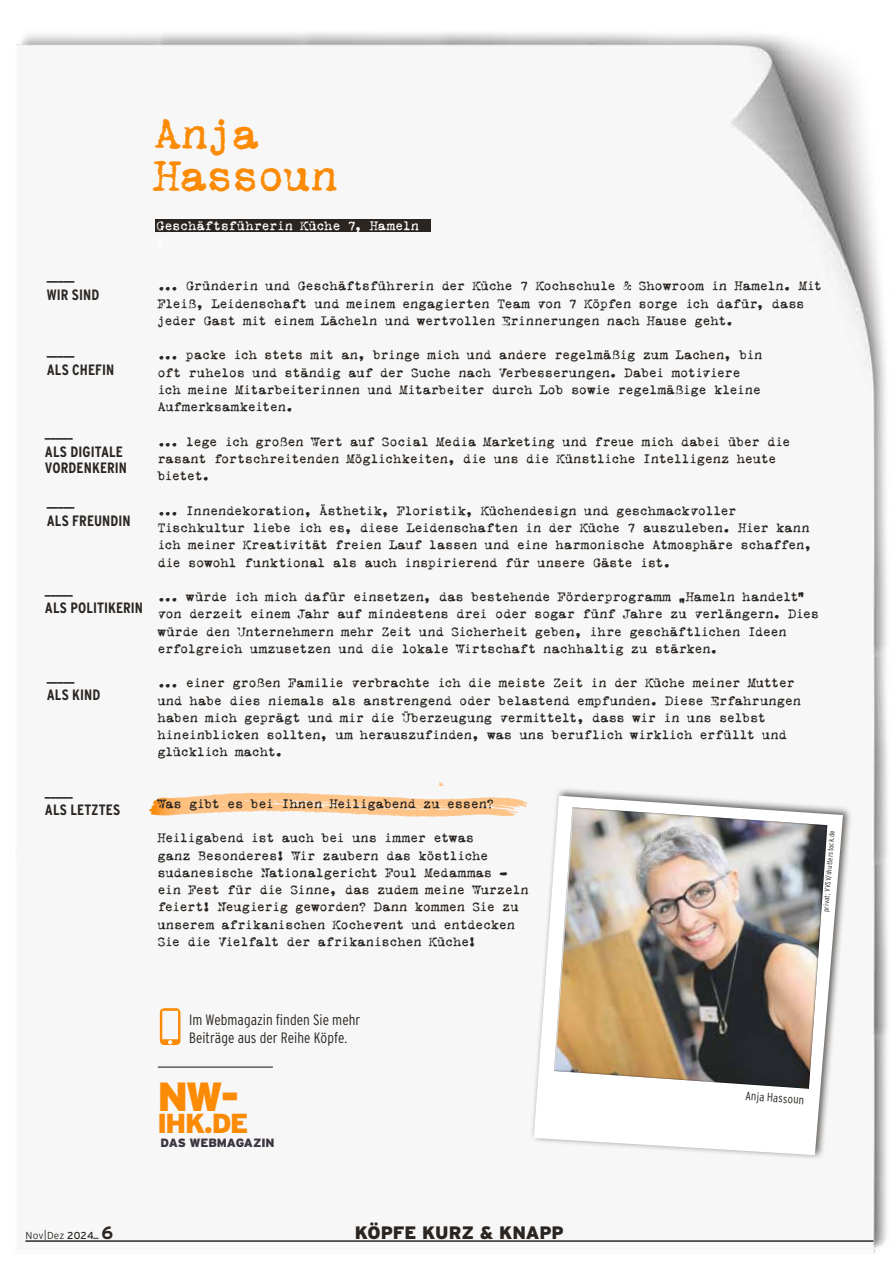
<style>
.page{position:relative;width:893px;height:1263px;background:#fff}
.page>*{position:absolute;margin:0;border:0;box-sizing:border-box;transform-origin:0 0}
.t1{font:45px/42px "VT Portable Remington";letter-spacing:-.025em;color:#fb8a04}
.t2{font:900 40.65px "Interstate";color:#fb8a04}
.t3{font:900 27.45px "Interstate";color:#fb8a04}
.t4{font:900 18px "Interstate";letter-spacing:-.01em;color:#2a2521}
.t5{font:700 condensed 15px/19.5px "Interstate";letter-spacing:.005em;color:#2a2521}
.t6{font:300 condensed 15px/18px "Interstate";color:#2a2521}
.t7{font:13.5px/17.2px "VT Portable Remington";letter-spacing:-.01em;color:#2a2521}
.t8{font:13.5px "VT Portable Remington";letter-spacing:-.005em;color:#fff}
.t9{font:900 12px "Interstate";letter-spacing:-.01em;color:#3c3540}
.t10{font:300 condensed 12px "Interstate";color:#2a2521}
.t11{font:300 10.2px "Interstate";letter-spacing:.02em;color:#2a2521}
.t12{font:300 condensed 7.5px "Interstate";color:#2a2521}
.s1{font-weight:400}
.s2{font-weight:700;font-size:17.85px}
</style>
<div class="page">
<img style="left:16px;top:32px;width:872px;height:1221px">
<svg style="left:149px;top:792px;width:132px;height:24px"></svg>
<hr style="left:26px;top:1241px;width:848px;height:1px;background:#2a2521">
<div style="left:530px;top:787px;width:323px;height:373px;background:#f7f7f7"></div>
<svg style="left:534px;top:1082px;width:294px;height:73px"></svg>
<img style="left:536px;top:777px;width:311px;height:314px">
<hr style="left:158px;top:1066px;width:115px;height:2px;background:#2a2521">
<svg style="left:160px;top:1008px;width:20px;height:37px"></svg>
<div style="left:155px;top:219px;width:276px;height:13px;background:#2a2521"></div>
<svg style="left:437px;top:781px;width:7px;height:5px"></svg>
<h1 class="t1" style="left:153px;top:114px;width:186px">Anja<br>Hassoun</h1>
<p class="t8" style="left:156px;top:218px;width:264px">Geschäftsführerin Küche 7, Hameln</p>
<p class="t5" style="left:47px;top:265px;width:54px">_____<br>WIR SIND</p>
<p class="t5" style="left:47px;top:340px;width:69px">_____<br>ALS CHEFIN</p>
<p class="t5" style="left:45px;top:422px;width:79px">_____<br>ALS DIGITALE</p>
<p class="t5" style="left:45px;top:458px;width:84px">VORDENKERIN</p>
<p class="t5" style="left:47px;top:491px;width:86px">_____<br>ALS FREUNDIN</p>
<p class="t5" style="left:45px;top:579px;width:100px">_____<br>ALS POLITIKERIN</p>
<p class="t5" style="left:47px;top:666px;width:55px">_____<br>ALS KIND</p>
<p class="t7" style="left:157px;top:278px;width:666px">... Gründerin und Geschäftsführerin der Küche 7 Kochschule &amp; Showroom in Hameln. Mit<br>Fleiß, Leidenschaft und meinem engagierten Team von 7 Köpfen sorge ich dafür, dass jeder Gast mit einem Lächeln und wertvollen Erinnerungen nach Hause geht.</p>
<p class="t7" style="left:157px;top:347px;width:606px">... packe ich stets mit an, bringe mich und andere regelmäßig zum Lachen, bin oft ruhelos und ständig auf der Suche nach Verbesserungen. Dabei motiviere ich meine Mitarbeiterinnen und Mitarbeiter durch Lob sowie regelmäßige kleine Aufmerksamkeiten.</p>
<p class="t7" style="left:157px;top:433px;width:635px">... lege ich großen Wert auf Social Media Marketing und freue mich dabei über die rasant fortschreitenden Möglichkeiten, die uns die Künstliche Intelligenz heute bietet.</p>
<p class="t7" style="left:157px;top:502px;width:656px">... Innendekoration, Ästhetik, Floristik, Küchendesign und geschmackvoller Tischkultur liebe ich es, diese Leidenschaften in der Küche 7 auszuleben. Hier kann ich meiner Kreativität freien Lauf lassen und eine harmonische Atmosphäre schaffen, die sowohl funktional als auch inspirierend für unsere Gäste ist.</p>
<p class="t7" style="left:157px;top:588px;width:663px">... würde ich mich dafür einsetzen, das bestehende Förderprogramm “Hameln handelt“ von derzeit einem Jahr auf mindestens drei oder sogar fünf Jahre zu verlängern. Dies würde den Unternehmern mehr Zeit und Sicherheit geben, ihre geschäftlichen Ideen erfolgreich umzusetzen und die lokale Wirtschaft nachhaltig zu stärken.</p>
<p class="t7" style="left:157px;top:675px;width:645px">... einer großen Familie verbrachte ich die meiste Zeit in der Küche meiner Mutter und habe dies niemals als anstrengend oder belastend empfunden. Diese Erfahrungen haben mich geprägt und mir die Überzeugung vermittelt, dass wir in uns selbst hineinblicken sollten, um herauszufinden, was uns beruflich wirklich erfüllt und glücklich macht.</p>
<p class="t5" style="left:45px;top:781px;width:77px">_____<br>ALS LETZTES</p>
<p class="t7" style="left:157px;top:795px;width:339px">Was gibt es bei Ihnen Heiligabend zu essen?</p>
<p class="t7" style="left:157px;top:830px;width:373px">Heiligabend ist auch bei uns immer etwas<br>ganz Besonderes! Wir zaubern das köstliche sudanesische Nationalgericht Foul Medammas – ein Fest für die Sinne, das zudem meine Wurzeln feiert! Neugierig geworden? Dann kommen Sie zu unserem afrikanischen Kochevent und entdecken Sie die Vielfalt der afrikanischen Küche!</p>
<p class="t12" style="left:821px;top:912px;width:83px;rotate:-86deg">privat; VVSV/shutterstock.de</p>
<p class="t6" style="left:189px;top:1011px;width:173px">Im Webmagazin finden Sie mehr<br>Beiträge aus der Reihe Köpfe.</p>
<h2 class="t2" style="left:157px;top:1072px;width:84px">NW-</h2>
<h3 class="t3" style="left:157px;top:1107px;width:93px">IHK.DE</h3>
<p class="t9" style="left:161px;top:1136px;width:116px">DAS WEBMAGAZIN</p>
<p class="t10" style="left:746px;top:1088px;width:61px;rotate:4deg">Anja Hassoun</p>
<p class="t11" style="left:26px;top:1229px;width:89px">Nov|Dez <span class="s1">2024_</span> <span class="s2">6</span></p>
<h3 class="t4" style="left:355px;top:1221px;width:210px">KÖPFE KURZ &amp; KNAPP</h3>
</div>
